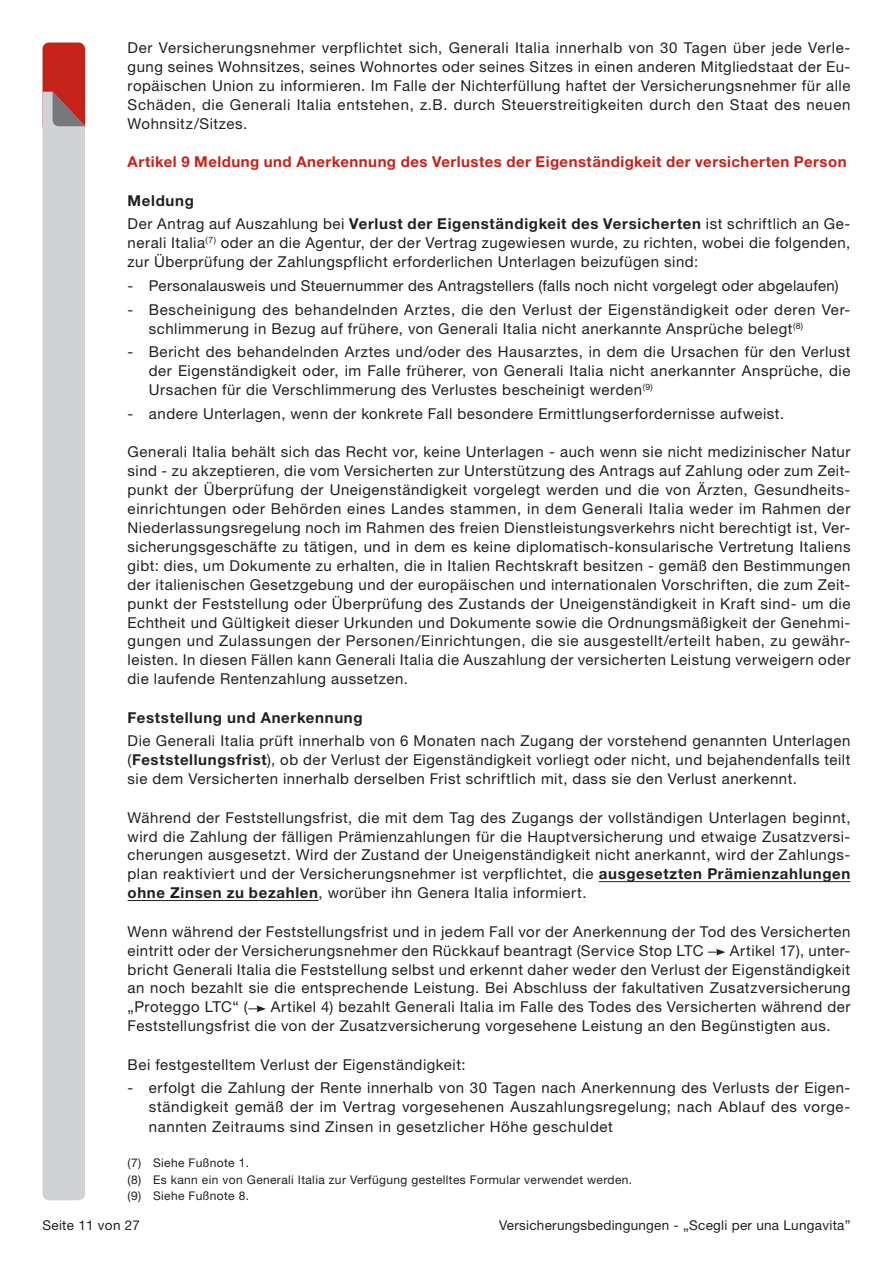
<style>
.page{position:relative;width:893px;height:1263px;background:#fff}
.page>*{position:absolute;margin:0;border:0;box-sizing:border-box;transform-origin:0 0}
.Testi{font:15px/18.9px "Helvetica Neue LT Std";letter-spacing:.035em;color:#231f20;text-align:justify}
.Testi_primo_paragrafo{font:15px/18.9px "Helvetica Neue LT Std";letter-spacing:.035em;color:#231f20;text-align:justify}
.Titoletto_rosso{font:700 15px "Helvetica Neue LT Std";letter-spacing:.03em;color:#c5221a}
.Titoletto_nero{font:700 15px "Helvetica Neue LT Std";letter-spacing:.045em;color:#231f20}
.t1{font:13.5px "Helvetica Neue LT Std";letter-spacing:.02em;color:#231f20}
.Note_testo{font:12px "Helvetica Neue LT Std";letter-spacing:.03em;color:#231f20}
.s1{font-weight:700}
</style>
<div class="page">
<div style="left:43px;top:43px;width:42px;height:89px;background:#c5221a;border-radius:6px"></div>
<div style="left:43px;top:92px;width:42px;height:1108px;background:#d1d2d4"></div>
<svg style="left:53px;top:92px;width:32px;height:34px"></svg>
<hr style="left:599px;top:881px;width:251px;height:1px;background:#231f20">
<hr style="left:128px;top:900px;width:191px;height:1px;background:#231f20">
<svg style="left:708px;top:949px;width:17px;height:6px"></svg>
<svg style="left:248px;top:1005px;width:18px;height:7px"></svg>
<p class="Testi" style="left:128px;top:38px;width:724px">Der Versicherungsnehmer verpflichtet sich, Generali Italia innerhalb von 30 Tagen über jede Verle&shy;gung seines Wohnsitzes, seines Wohnortes oder seines Sitzes in einen anderen Mitgliedstaat der Eu&shy;ropäischen Union zu informieren. Im Falle der Nichterfüllung haftet der Versicherungsnehmer für alle Schäden, die Generali Italia entstehen, z.B. durch Steuerstreitigkeiten durch den Staat des neuen Wohnsitz/Sitzes.</p>
<p class="Titoletto_rosso" style="left:128px;top:153px;width:720px">Artikel 9 Meldung und Anerkennung des Verlustes der Eigenständigkeit der versicherten Person</p>
<p class="Titoletto_nero" style="left:128px;top:191px;width:68px">Meldung</p>
<p class="Testi_primo_paragrafo" style="left:128px;top:214px;width:724px">Der Antrag auf Auszahlung bei <span class="s1">Verlust der Eigenständigkeit des Versicherten</span> ist schriftlich an Ge&shy;nerali Italia<sup>(7)</sup> oder an die Agentur, der der Vertrag zugewiesen wurde, zu richten, wobei die folgenden, zur Überprüfung der Zahlungspflicht erforderlichen Unterlagen beizufügen sind:</p>
<p class="Testi" style="left:128px;top:276px;width:713px">- Personalausweis und Steuernummer des Antragstellers (falls noch nicht vorgelegt oder abgelaufen)</p>
<p class="Testi" style="left:149px;top:300px;width:703px;text-indent:-21px">- Bescheinigung des behandelnden Arztes, die den Verlust der Eigenständigkeit oder deren Ver&shy;schlimmerung in Bezug auf frühere, von Generali Italia nicht anerkannte Ansprüche belegt<sup>(8)</sup></p>
<p class="Testi" style="left:149px;top:342px;width:703px;text-indent:-21px">- Bericht des behandelnden Arztes und/oder des Hausarztes, in dem die Ursachen für den Verlust der Eigenständigkeit oder, im Falle früherer, von Generali Italia nicht anerkannter Ansprüche, die Ursachen für die Verschlimmerung des Verlustes bescheinigt werden<sup>(9)</sup></p>
<p class="Testi" style="left:128px;top:404px;width:658px">- andere Unterlagen, wenn der konkrete Fall besondere Ermittlungserfordernisse aufweist.</p>
<p class="Testi" style="left:128px;top:442px;width:724px">Generali Italia behält sich das Recht vor, keine Unterlagen - auch wenn sie nicht medizinischer Natur sind - zu akzeptieren, die vom Versicherten zur Unterstützung des Antrags auf Zahlung oder zum Zeit&shy;punkt der Überprüfung der Uneigenständigkeit vorgelegt werden und die von Ärzten, Gesundheits&shy;einrichtungen oder Behörden eines Landes stammen, in dem Generali Italia weder im Rahmen der Niederlassungsregelung noch im Rahmen des freien Dienstleistungsverkehrs nicht berechtigt ist, Ver&shy;sicherungsgeschäfte zu tätigen, und in dem es keine diplomatisch-konsularische Vertretung Italiens gibt: dies, um Dokumente zu erhalten, die in Italien Rechtskraft besitzen - gemäß den Bestimmungen der italienischen Gesetzgebung und der europäischen und internationalen Vorschriften, die zum Zeit&shy;punkt der Feststellung oder Überprüfung des Zustands der Uneigenständigkeit in Kraft sind- um die Echtheit und Gültigkeit dieser Urkunden und Dokumente sowie die Ordnungsmäßigkeit der Genehmi&shy;gungen und Zulassungen der Personen/Einrichtungen, die sie ausgestellt/erteilt haben, zu gewähr&shy;leisten. In diesen Fällen kann Generali Italia die Auszahlung der versicherten Leistung verweigern oder die laufende Rentenzahlung aussetzen.</p>
<p class="Titoletto_nero" style="left:128px;top:708px;width:237px">Feststellung und Anerkennung</p>
<p class="Testi_primo_paragrafo" style="left:128px;top:731px;width:724px">Die Generali Italia prüft innerhalb von 6 Monaten nach Zugang der vorstehend genannten Unterlagen (<span class="s1">Feststellungsfrist</span>), ob der Verlust der Eigenständigkeit vorliegt oder nicht, und bejahendenfalls teilt sie dem Versicherten innerhalb derselben Frist schriftlich mit, dass sie den Verlust anerkennt.</p>
<p class="Testi" style="left:128px;top:808px;width:724px">Während der Feststellungsfrist, die mit dem Tag des Zugangs der vollständigen Unterlagen beginnt, wird die Zahlung der fälligen Prämienzahlungen für die Hauptversicherung und etwaige Zusatzversi&shy;cherungen ausgesetzt. Wird der Zustand der Uneigenständigkeit nicht anerkannt, wird der Zahlungs&shy;plan reaktiviert und der Versicherungsnehmer ist verpflichtet, die <span class="s1">ausgesetzten Prämienzahlungen ohne Zinsen zu bezahlen</span>, worüber ihn Genera Italia informiert.</p>
<p class="Testi" style="left:128px;top:922px;width:724px">Wenn während der Feststellungsfrist und in jedem Fall vor der Anerkennung der Tod des Versicherten eintritt oder der Versicherungsnehmer den Rückkauf beantragt (Service Stop LTC</p>
<p class="Testi" style="left:128px;top:940px;width:724px;text-indent:602px">Artikel 17), unter&shy;bricht Generali Italia die Feststellung selbst und erkennt daher weder den Verlust der Eigenständigkeit an noch bezahlt sie die entsprechende Leistung. Bei Abschluss der fakultativen Zusatzversicherung „Proteggo LTC“ (</p>
<p class="Testi" style="left:128px;top:997px;width:724px;text-indent:143px">Artikel 4) bezahlt Generali Italia im Falle des Todes des Versicherten während der<br>Feststellungsfrist die von der Zusatzversicherung vorgesehene Leistung an den Begünstigten aus.</p>
<p class="Testi" style="left:128px;top:1054px;width:339px">Bei festgestelltem Verlust der Eigenständigkeit:</p>
<p class="Testi" style="left:149px;top:1078px;width:703px;text-indent:-21px">- erfolgt die Zahlung der Rente innerhalb von 30 Tagen nach Anerkennung des Verlusts der Eigen&shy;ständigkeit gemäß der im Vertrag vorgesehenen Auszahlungsregelung; nach Ablauf des vorge&shy;nannten Zeitraums sind Zinsen in gesetzlicher Höhe geschuldet</p>
<p class="Note_testo" style="left:128px;top:1156px;width:123px">(7) Siehe Fußnote 1.</p>
<p class="Note_testo" style="left:128px;top:1172px;width:506px">(8) Es kann ein von Generali Italia zur Verfügung gestelltes Formular verwendet werden.</p>
<p class="Note_testo" style="left:128px;top:1189px;width:123px">(9) Siehe Fußnote 8.</p>
<p class="t1" style="left:43px;top:1217px;width:99px">Seite 11 von 27</p>
<p class="t1" style="left:499px;top:1217px;width:353px">Versicherungsbedingungen - „Scegli per una Lungavita”</p>
</div>
